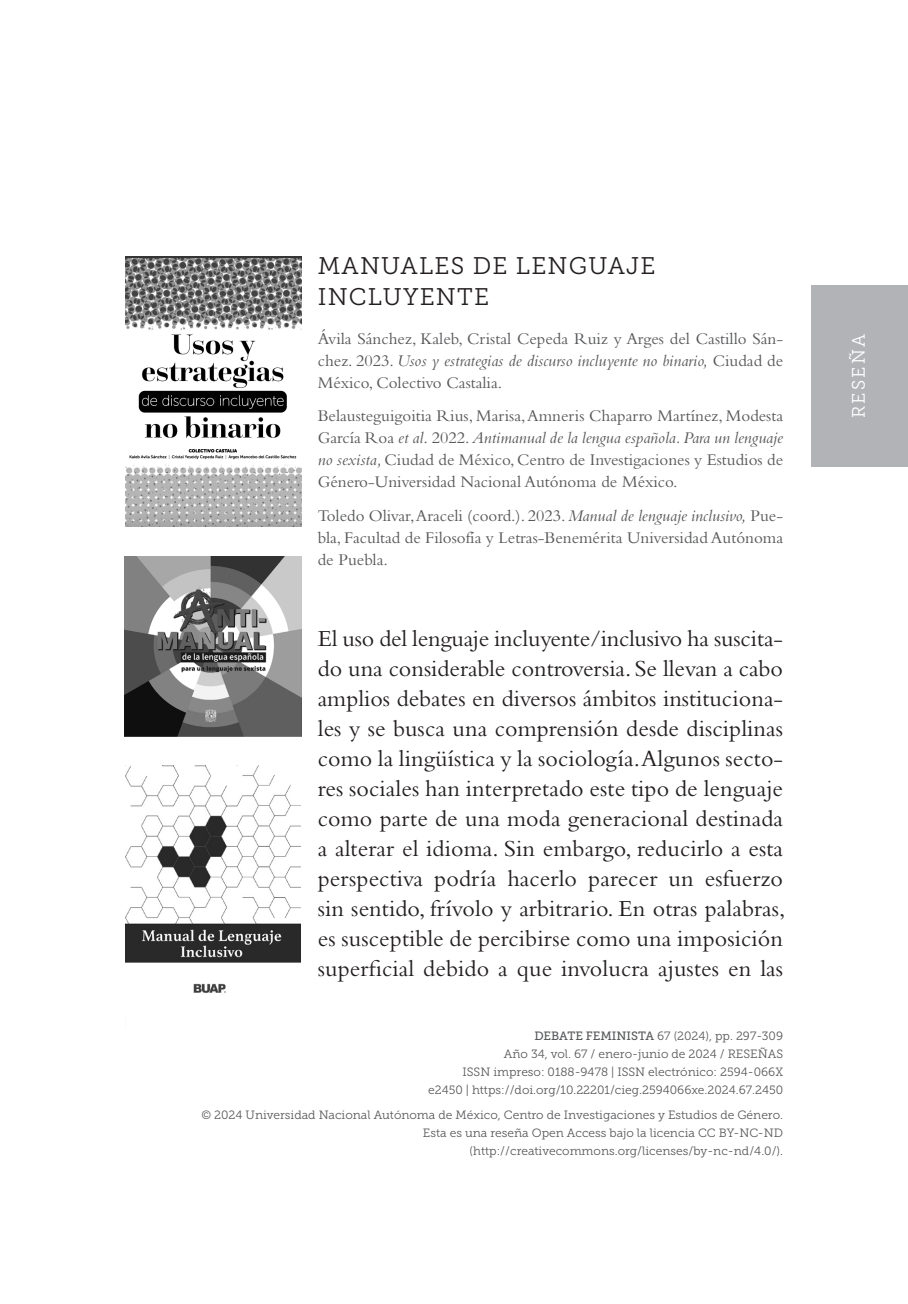
<style>
.page{position:relative;width:908px;height:1304px;background:#fff}
.page>*{position:absolute;margin:0;border:0;box-sizing:border-box;transform-origin:0 0}
.PRIMER_PARRAFO{font:24px/30px "Bembo Std";letter-spacing:.005em;color:#231f20;text-align:justify}
.RESEÑA_TIT_LIBRO{font:24px/31px "Museo Slab 300";letter-spacing:.05em;color:#231f20}
.t1{font:18px "Museo Slab 300";letter-spacing:.125em;color:#fff}
.RESEÑA_DATOS_AUTOR{font:17px/22px "Bembo Std";color:#57585a;text-align:justify}
.DEBATE_FEMINISTA_LEG{font:12px/18px "Museo Slab 300";color:#57585a;text-align:right}
.s1{font-style:italic}
.s2{font-family:"Museo Slab 500"}
</style>
<div class="page">
<div style="left:811px;top:285px;width:96px;height:182px;background:#b2b3b7"></div>
<img style="left:125px;top:256px;width:176px;height:270px">
<img style="left:125px;top:556px;width:177px;height:180px">
<img style="left:125px;top:765px;width:175px;height:228px">
<p class="RESEÑA_TIT_LIBRO" style="left:317px;top:250px;width:339px">MANUALES DE LENGUAJE<br>INCLUYENTE</p>
<p class="RESEÑA_DATOS_AUTOR" style="left:317px;top:327px;width:466px">Ávila Sánchez, Kaleb, Cristal Cepeda Ruiz y Arges del Castillo Sán&shy;chez. 2023. <span class="s1">Usos y estrategias de discurso incluyente no binario,</span> Ciudad de México, Colectivo Castalia.</p>
<p class="RESEÑA_DATOS_AUTOR" style="left:317px;top:405px;width:466px">Belausteguigoitia Rius, Marisa, Amneris Chaparro Martínez, Modesta García Roa <span class="s1">et al</span>. 2022. <span class="s1">Antimanual de la lengua española. Para un lenguaje no sexista,</span> Ciudad de México, Centro de Investigaciones y Estudios de Género-Universidad Nacional Autónoma de México.</p>
<p class="RESEÑA_DATOS_AUTOR" style="left:317px;top:504px;width:466px">Toledo Olivar, Araceli (coord.). 2023. <span class="s1">Manual de lenguaje inclusivo,</span> Pue&shy;bla, Facultad de Filosofía y Letras-Benemérita Universidad Autónoma de Puebla.</p>
<p class="PRIMER_PARRAFO" style="left:317px;top:623px;width:469px">El uso del lenguaje incluyente/inclusivo ha suscita&shy;do una considerable controversia. Se llevan a cabo amplios debates en diversos ámbitos instituciona&shy;les y se busca una comprensión desde disciplinas como la lingüística y la sociología.Algunos secto&shy;res sociales han interpretado este tipo de lenguaje como parte de una moda generacional destinada a alterar el idioma. Sin embargo, reducirlo a esta perspectiva podría hacerlo parecer un esfuerzo sin sentido, frívolo y arbitrario. En otras palabras, es susceptible de percibirse como una imposición superficial debido a que involucra ajustes en las</p>
<p class="DEBATE_FEMINISTA_LEG" style="left:428px;top:1027px;width:356px"><span class="s2">DEBATE FEMINISTA</span> 67 (2024), pp. 297-309<br>Año 34, vol. 67 / enero-junio de 2024 / RESEÑAS<br>ISSN impreso: 0188-9478 | ISSN electrónico: 2594-066X e2450 | https://doi.org/10.22201/cieg.2594066xe.2024.67.2450</p>
<p class="DEBATE_FEMINISTA_LEG" style="left:201px;top:1106px;width:583px">© 2024 Universidad Nacional Autónoma de México, Centro de Investigaciones y Estudios de Género.<br>Esta es una reseña Open Access bajo la licencia CC BY-NC-ND (http://creativecommons.org/licenses/by-nc-nd/4.0/).</p>
<p class="t1" style="left:848px;top:418px;width:86px;rotate:-90deg">RESEÑA</p>
</div>
